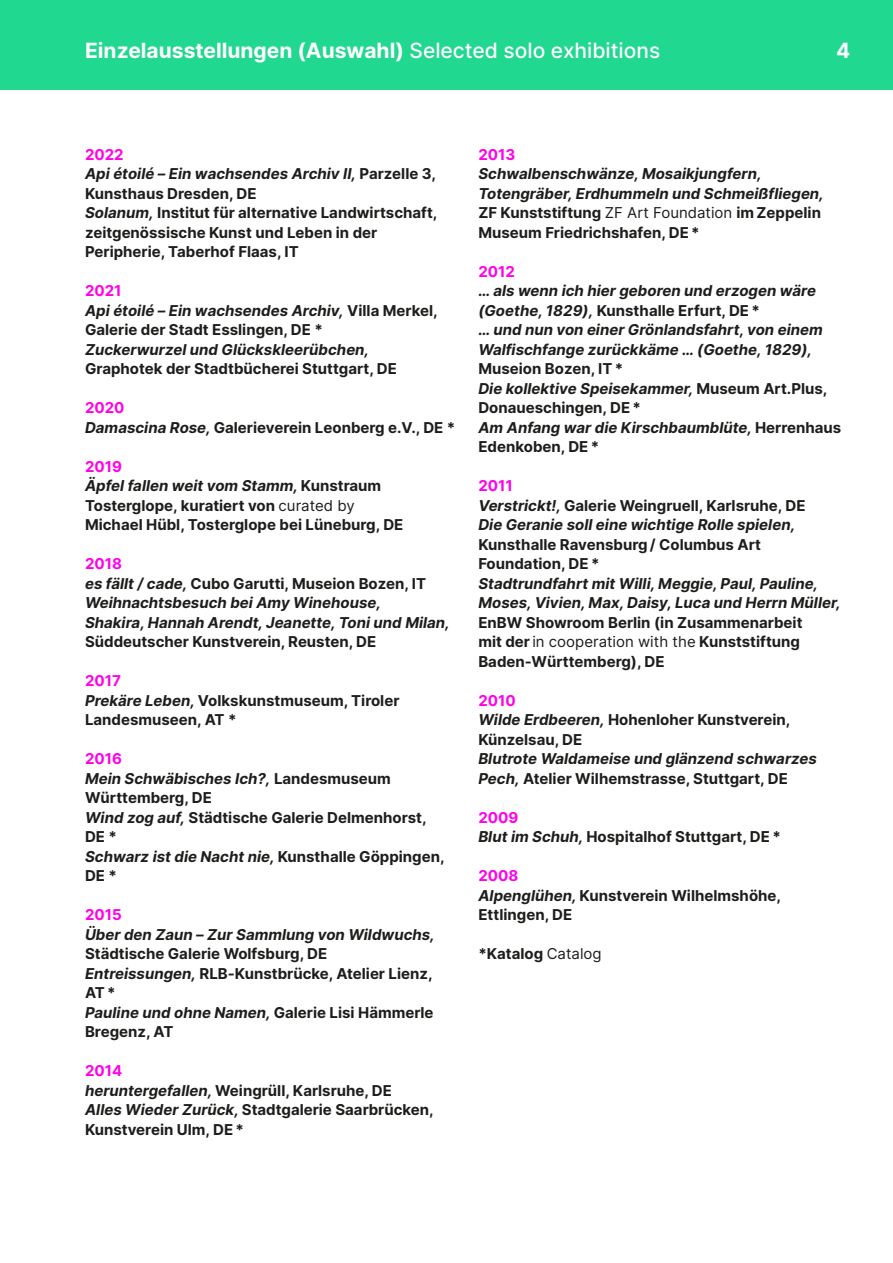
<style>
.page{position:relative;width:893px;height:1263px;background:#fff}
.page>*{position:absolute;margin:0;border:0;box-sizing:border-box;transform-origin:0 0}
.t1{font:700 21px "Inter";color:#fff}
.t2{font:700 15px/19.5px "Inter";color:#1d1d1b}
.t3{font:italic 700 15px/19.5px "Inter";color:#1d1d1b}
.t4{font:700 15px "Inter";color:#ff00e9}
.s1{font-weight:500}
.s2{color:#ff00e9}
.s3{font-style:italic}
.s4{font-weight:400}
.s5{font-style:normal;color:#ff00e9}
.s6{font-style:normal}
.s7{font-weight:400;font-style:normal}
</style>
<div class="page">
<div style="left:0;top:0;width:893px;height:89px;background:#20d88f"></div>
<h1 class="t1" style="left:85px;top:34px;width:577px">Einzelausstellungen (Auswahl) <span class="s1">Selected solo exhibitions</span></h1>
<h1 class="t1" style="left:836px;top:34px;width:16px">4</h1>
<p class="t2" style="left:85px;top:144px;width:354px"><span class="s2">2022<br></span><span class="s3">Api étoilé – Ein wachsendes Archiv II,</span> Parzelle 3, Kunsthaus Dresden, DE<br><span class="s3">Solanum,</span> Institut für alternative Landwirtschaft, zeitgenössische Kunst und Leben in der Peripherie, Taberhof Flaas, IT</p>
<p class="t2" style="left:85px;top:281px;width:354px"><span class="s2">2021<br></span><span class="s3">Api étoilé – Ein wachsendes Archiv,</span> Villa Merkel,<br>Galerie der Stadt Esslingen, DE *</p>
<p class="t3" style="left:85px;top:339px;width:286px">Zuckerwurzel und Glückskleerübchen,</p>
<p class="t2" style="left:85px;top:359px;width:313px">Graphotek der Stadtbücherei Stuttgart, DE</p>
<p class="t2" style="left:85px;top:398px;width:372px"><span class="s2">2020<br></span><span class="s3">Damascina Rose,</span> Galerieverein Leonberg e.V., DE *</p>
<p class="t2" style="left:85px;top:456px;width:320px"><span class="s2">2019<br></span><span class="s3">Äpfel fallen weit vom Stamm,</span> Kunstraum<br>Tosterglope, kuratiert von <span class="s4">curated by<br></span>Michael Hübl, Tosterglope bei Lüneburg, DE</p>
<p class="t3" style="left:85px;top:554px;width:366px"><span class="s5">2018<br></span>es fällt / cade, <span class="s6">Cubo Garutti, Museion Bozen, IT </span>Weihnachtsbesuch bei Amy Winehouse,<br>Shakira, Hannah Arendt, Jeanette, Toni und Milan,</p>
<p class="t2" style="left:85px;top:632px;width:293px">Süddeutscher Kunstverein, Reusten, DE</p>
<p class="t2" style="left:85px;top:671px;width:316px"><span class="s2">2017<br></span><span class="s3">Prekäre Leben,</span> Volkskunstmuseum, Tiroler<br>Landesmuseen, AT *</p>
<p class="t2" style="left:85px;top:749px;width:361px"><span class="s2">2016<br></span><span class="s3">Mein Schwäbisches Ich?,</span> Landesmuseum<br>Württemberg, DE<br><span class="s3">Wind zog auf,</span> Städtische Galerie Delmenhorst,<br>DE *<br><span class="s3">Schwarz ist die Nacht nie,</span> Kunsthalle Göppingen,<br>DE *</p>
<p class="t4" style="left:85px;top:904px;width:38px">2015</p>
<p class="t3" style="left:85px;top:924px;width:351px">Über den Zaun – Zur Sammlung von Wildwuchs,</p>
<p class="t2" style="left:85px;top:944px;width:350px">Städtische Galerie Wolfsburg, DE<br><span class="s3">Entreissungen,</span> RLB-Kunstbrücke, Atelier Lienz,<br>AT *<br><span class="s3">Pauline und ohne Namen,</span> Galerie Lisi Hämmerle<br>Bregenz, AT</p>
<p class="t2" style="left:85px;top:1061px;width:350px"><span class="s2">2014<br></span><span class="s3">heruntergefallen,</span> Weingrüll, Karlsruhe, DE<br><span class="s3">Alles Wieder Zurück,</span> Stadtgalerie Saarbrücken,<br>Kunstverein Ulm, DE *</p>
<p class="t4" style="left:478px;top:143px;width:38px">2013</p>
<p class="t3" style="left:478px;top:164px;width:347px">Schwalbenschwänze, Mosaikjungfern, Totengräber, Erdhummeln und Schmeißfliegen, <span class="s6">ZF Kunststiftung</span> <span class="s7">ZF Art Foundation</span> <span class="s6">im Zeppelin Museum Friedrichshafen, DE *</span></p>
<p class="t4" style="left:478px;top:260px;width:38px">2012</p>
<p class="t3" style="left:478px;top:281px;width:346px">… als wenn ich hier geboren und erzogen wäre (Goethe, 1829), <span class="s6">Kunsthalle Erfurt, DE *<br></span>… und nun von einer Grönlandsfahrt, von einem Walfischfange zurückkäme … (Goethe, 1829),</p>
<p class="t2" style="left:478px;top:359px;width:364px">Museion Bozen, IT *<br><span class="s3">Die kollektive Speisekammer,</span> Museum Art.Plus,<br>Donaueschingen, DE *<br><span class="s3">Am Anfang war die Kirschbaumblüte,</span> Herrenhaus<br>Edenkoben, DE *</p>
<p class="t3" style="left:478px;top:476px;width:329px"><span class="s5">2011<br></span>Verstrickt!, <span class="s6">Galerie Weingruell, Karlsruhe, DE<br></span>Die Geranie soll eine wichtige Rolle spielen,</p>
<p class="t2" style="left:478px;top:534px;width:284px">Kunsthalle Ravensburg / Columbus Art<br>Foundation, DE *</p>
<p class="t3" style="left:478px;top:573px;width:364px">Stadtrundfahrt mit Willi, Meggie, Paul, Pauline,<br>Moses, Vivien, Max, Daisy, Luca und Herrn Müller,</p>
<p class="t2" style="left:478px;top:612px;width:326px">EnBW Showroom Berlin (in Zusammenarbeit mit der <span class="s4">in cooperation with the</span> Kunststiftung<br>Baden-Württemberg), DE</p>
<p class="t2" style="left:478px;top:690px;width:313px"><span class="s2">2010<br></span><span class="s3">Wilde Erdbeeren,</span> Hohenloher Kunstverein,<br>Künzelsau, DE</p>
<p class="t3" style="left:478px;top:749px;width:340px">Blutrote Waldameise und glänzend schwarzes<br>Pech, <span class="s6">Atelier Wilhemstrasse, Stuttgart, DE</span></p>
<p class="t2" style="left:478px;top:807px;width:304px"><span class="s2">2009<br></span><span class="s3">Blut im Schuh,</span> Hospitalhof Stuttgart, DE *</p>
<p class="t2" style="left:478px;top:866px;width:304px"><span class="s2">2008<br></span><span class="s3">Alpenglühen,</span> Kunstverein Wilhelmshöhe,<br>Ettlingen, DE</p>
<p class="t2" style="left:478px;top:944px;width:125px">*Katalog <span class="s4">Catalog</span></p>
</div>
